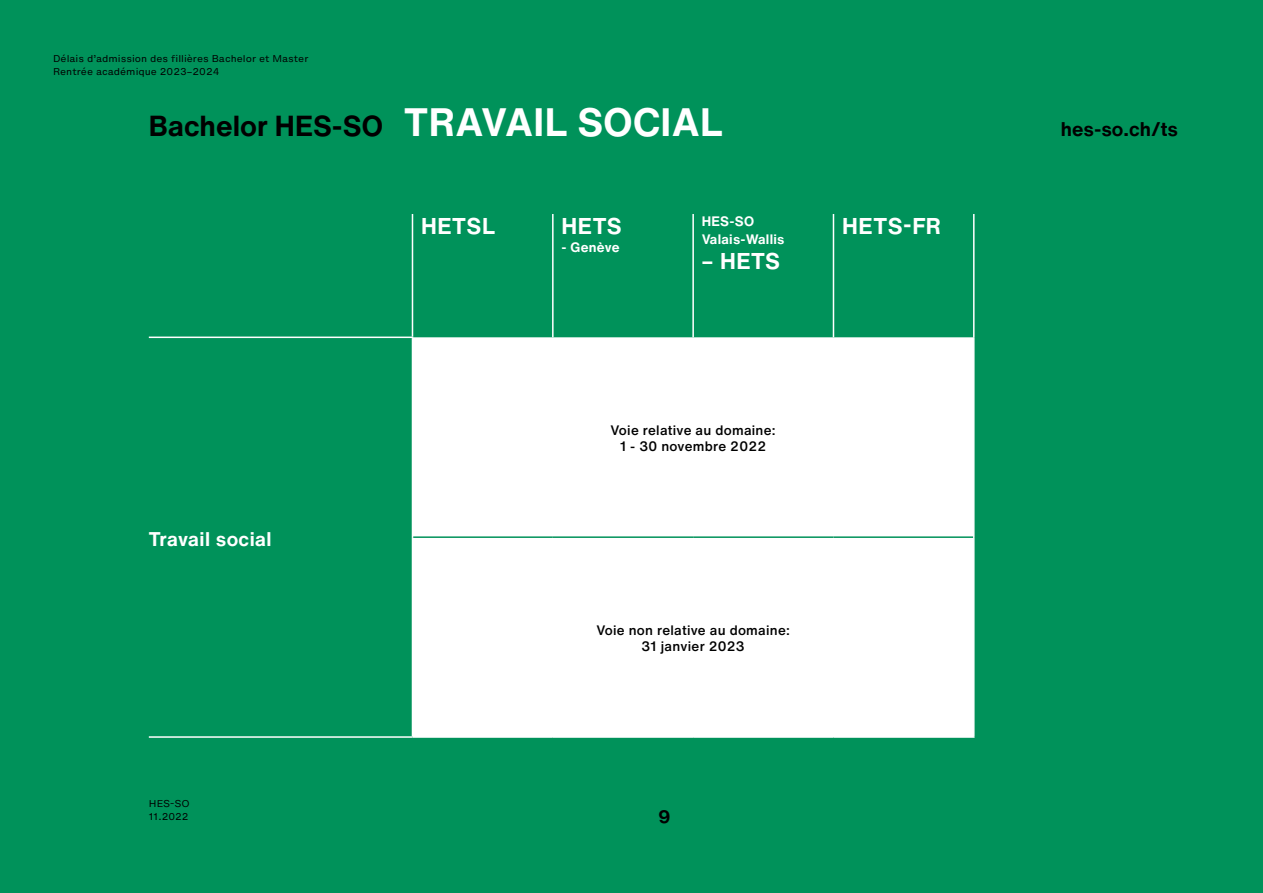
<style>
.page{position:relative;width:1263px;height:893px;background:#00925a}
.page>*{position:absolute;margin:0;border:0;box-sizing:border-box;transform-origin:0 0}
.t1{font:700 28.5px "Helvetica Now Text";color:#000}
.t2{font:700 22.5px "Helvetica Now Text";letter-spacing:.025em;color:#fff}
.t3{font:700 19.5px "Helvetica Now Text";letter-spacing:.02em;color:#fff}
.t4{font:700 19.5px "Helvetica Now Text";color:#000}
.t5{font:700 18px "Helvetica Now Text";color:#000}
.t6{font:500 13.5px/16.5px "Helvetica Now Text";letter-spacing:.02em;color:#000;text-align:center}
.t7{font:700 13.5px/18px "Helvetica Now Text";letter-spacing:.02em;color:#fff}
.t8{font:9px/12.8px "Helvetica Now Micro";color:#000}
.s1{font-size:39px;color:#fff}
</style>
<div class="page">
<div style="left:413px;top:337px;width:560px;height:399px;background:#fff"></div>
<hr style="left:412px;top:214px;width:1px;height:123px;background:#fff">
<hr style="left:552px;top:214px;width:2px;height:123px;background:#fff">
<hr style="left:692px;top:214px;width:2px;height:123px;background:#fff">
<hr style="left:833px;top:214px;width:1px;height:123px;background:#fff">
<hr style="left:973px;top:214px;width:1px;height:123px;background:#fff">
<hr style="left:412px;top:338px;width:1px;height:199px;background:#fff">
<hr style="left:973px;top:337px;width:1px;height:200px;background:#fff">
<hr style="left:412px;top:537px;width:1px;height:199px;background:#fff">
<hr style="left:973px;top:537px;width:1px;height:199px;background:#fff">
<hr style="left:149px;top:736px;width:263px;height:2px;background:#fff">
<hr style="left:412px;top:736px;width:141px;height:2px;background:#fff">
<hr style="left:553px;top:736px;width:140px;height:2px;background:#fff">
<hr style="left:693px;top:736px;width:140px;height:2px;background:#fff">
<hr style="left:833px;top:736px;width:141px;height:2px;background:#fff">
<hr style="left:149px;top:337px;width:264px;height:1px;background:#fff">
<hr style="left:413px;top:536px;width:140px;height:2px;background:#00925a">
<hr style="left:553px;top:536px;width:140px;height:2px;background:#00925a">
<hr style="left:693px;top:536px;width:140px;height:2px;background:#00925a">
<hr style="left:833px;top:536px;width:140px;height:2px;background:#00925a">
<p class="t8" style="left:53px;top:52px;width:257px">Délais d’admission des fillières Bachelor et Master<br>Rentrée académique 2023–2024</p>
<h1 class="t1" style="left:149px;top:104px;width:575px">Bachelor HES-SO <span class="s1">TRAVAIL SOCIAL</span></h1>
<h2 class="t2" style="left:421px;top:209px;width:76px">HETSL</h2>
<h2 class="t2" style="left:561px;top:209px;width:62px">HETS</h2>
<h3 class="t7" style="left:561px;top:238px;width:60px">- Genève</h3>
<h3 class="t7" style="left:702px;top:212px;width:84px">HES-SO<br>Valais-Wallis</h3>
<h2 class="t2" style="left:702px;top:244px;width:80px">– HETS</h2>
<h2 class="t2" style="left:842px;top:209px;width:101px">HETS-FR</h2>
<h3 class="t3" style="left:149px;top:524px;width:124px">Travail social</h3>
<p class="t8" style="left:149px;top:797px;width:43px">HES-SO<br>11.2022</p>
<h3 class="t6" style="left:610px;top:421px;width:167px">Voie relative au domaine:<br>1 - 30 novembre 2022</h3>
<h3 class="t6" style="left:596px;top:621px;width:195px">Voie non relative au domaine:<br>31 janvier 2023</h3>
<h3 class="t5" style="left:658px;top:803px;width:13px">9</h3>
<h3 class="t4" style="left:1061px;top:114px;width:119px">hes-so.ch/ts</h3>
</div>
